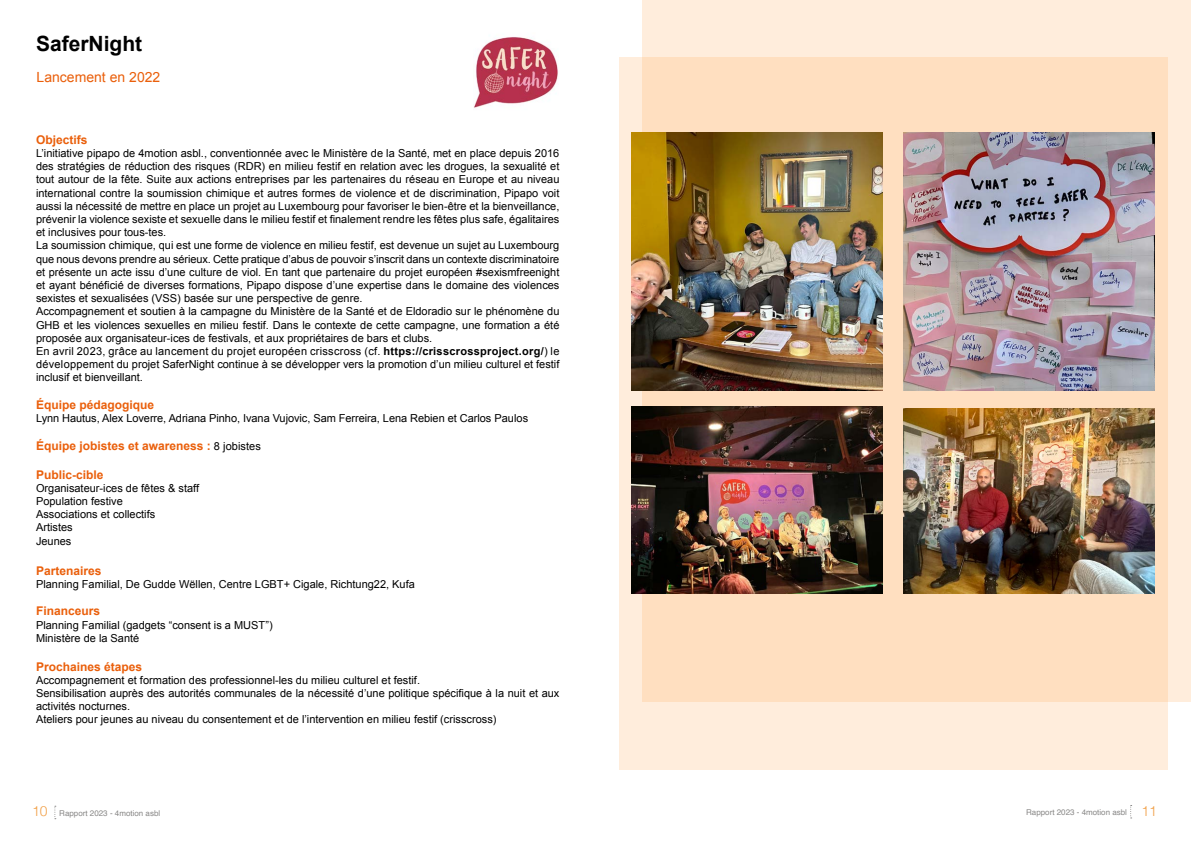
<style>
.page{position:relative;width:1191px;height:842px;background:#fff}
.page>*{position:absolute;margin:0;border:0;box-sizing:border-box;transform-origin:0 0}
.t1{font:700 21px "Arial";color:#000}
.t2{font:14px "Arial";color:#ea5f0b}
.t3{font:700 12px "Arial";color:#ea5f0b}
.t4{font:11px/13.2px "Arial";color:#000}
.t5{font:8px "Helvetica";color:#898887}
.s1{font-weight:700}
.s2{font-weight:400;font-size:11px;color:#000}
.s3{font-weight:300;font-size:14px;color:#f1a048}
</style>
<div class="page">
<svg style="left:54px;top:806px;width:2px;height:13px"></svg>
<img style="left:474px;top:37px;width:84px;height:71px">
<div style="left:642px;top:0;width:549px;height:702px;background:#ffeddc"></div>
<svg style="left:619px;top:58px;width:548px;height:712px;background:#fde1c6"></svg>
<img style="left:631px;top:132px;width:252px;height:258px">
<img style="left:903px;top:132px;width:251px;height:258px">
<img style="left:903px;top:408px;width:252px;height:185px">
<img style="left:631px;top:407px;width:252px;height:186px">
<h1 class="t1" style="left:36px;top:30px;width:108px">SaferNight</h1>
<p class="t2" style="left:37px;top:68px;width:125px">Lancement en 2022</p>
<p class="t3" style="left:36px;top:132px;width:53px">Objectifs</p>
<p class="t4" style="left:36px;top:147px;width:525px">L’initiative pipapo de 4motion asbl., conventionnée avec le Ministère de la Santé, met en place depuis 2016 des stratégies de réduction des risques (RDR) en milieu festif en relation avec les drogues, la sexualité et tout autour de la fête. Suite aux actions entreprises par les partenaires du réseau en Europe et au niveau international contre la soumission chimique et autres formes de violence et de discrimination, Pipapo voit aussi la nécessité de mettre en place un projet au Luxembourg pour favoriser le bien-être et la bienveillance, prévenir la violence sexiste et sexuelle dans le milieu festif et finalement rendre les fêtes plus safe, égalitaires et inclusives pour tous-tes.<br>La soumission chimique, qui est une forme de violence en milieu festif, est devenue un sujet au Luxembourg que nous devons prendre au sérieux. Cette pratique d’abus de pouvoir s’inscrit dans un contexte discriminatoire et présente un acte issu d’une culture de viol. En tant que partenaire du projet européen #sexismfreenight et ayant bénéficié de diverses formations, Pipapo dispose d’une expertise dans le domaine des violences sexistes et sexualisées (VSS) basée sur une perspective de genre.<br>Accompagnement et soutien à la campagne du Ministère de la Santé et de Eldoradio sur le phénomène du GHB et les violences sexuelles en milieu festif. Dans le contexte de cette campagne, une formation a été proposée aux organisateur-ices de festivals, et aux propriétaires de bars et clubs.<br>En avril 2023, grâce au lancement du projet européen crisscross (cf. <span class="s1">https://crisscrossproject.org/</span>) le développement du projet SaferNight continue à se développer vers la promotion d’un milieu culturel et festif inclusif et bienveillant.</p>
<p class="t3" style="left:36px;top:397px;width:120px">Équipe pédagogique</p>
<p class="t4" style="left:36px;top:412px;width:494px">Lynn Hautus, Alex Loverre, Adriana Pinho, Ivana Vujovic, Sam Ferreira, Lena Rebien et Carlos Paulos</p>
<p class="t3" style="left:36px;top:438px;width:226px">Équipe jobistes et awareness : <span class="s2">8 jobistes</span></p>
<p class="t3" style="left:36px;top:466px;width:69px">Public-cible</p>
<p class="t4" style="left:36px;top:481px;width:165px">Organisateur-ices de fêtes &amp; staff<br>Population festive<br>Associations et collectifs<br>Artistes<br>Jeunes</p>
<p class="t3" style="left:36px;top:562px;width:67px">Partenaires</p>
<p class="t4" style="left:36px;top:577px;width:380px">Planning Familial, De Gudde Wëllen, Centre LGBT+ Cigale, Richtung22, Kufa</p>
<p class="t3" style="left:36px;top:603px;width:66px">Financeurs</p>
<p class="t4" style="left:36px;top:618px;width:238px">Planning Familial (gadgets “consent is a MUST”)<br>Ministère de la Santé</p>
<p class="t3" style="left:36px;top:658px;width:108px">Prochaines étapes</p>
<p class="t4" style="left:36px;top:673px;width:525px">Accompagnement et formation des professionnel-les du milieu culturel et festif.<br>Sensibilisation auprès des autorités communales de la nécessité d’une politique spécifique à la nuit et aux activités nocturnes.<br>Ateliers pour jeunes au niveau du consentement et de l’intervention en milieu festif (crisscross)</p>
<p class="t5" style="left:32px;top:807px;width:130px"><span class="s3">10</span> Rapport 2023 - 4motion asbl</p>
<p class="t5" style="left:1026px;top:806px;width:132px">Rapport 2023 - 4motion asbl <span class="s3">11</span></p>
</div>
